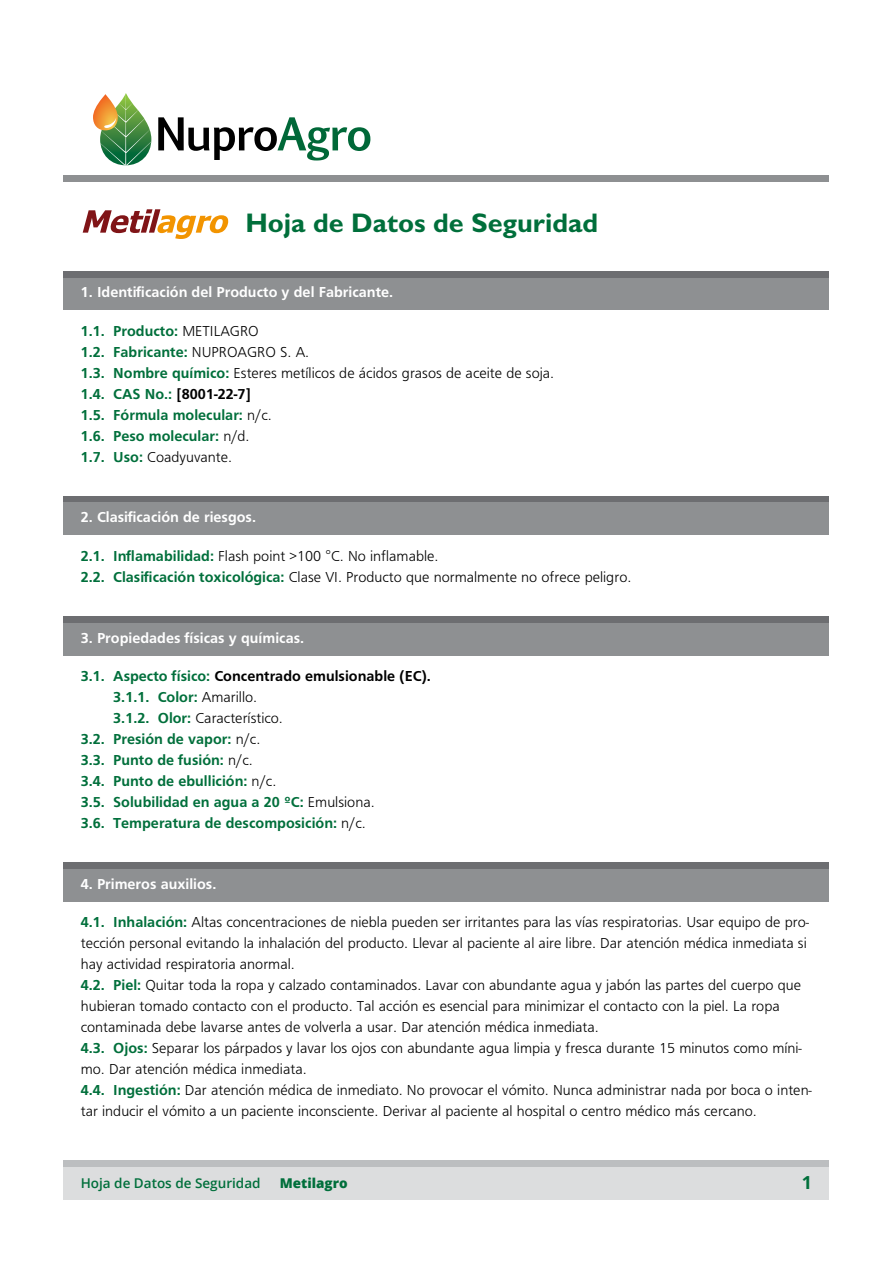
<style>
.page{position:relative;width:893px;height:1263px;background:#fff}
.page>*{position:absolute;margin:0;border:0;box-sizing:border-box;transform-origin:0 0}
.t1{font:700 27px "Gill Sans Std";color:#006f3b}
.t2{font:700 18px "Open Sans";color:#006f3b}
.t3{font:300 15px/21px "Frugal Sans";color:#000}
.t4{font:700 15px/21px "Frugal Sans";color:#006f3b}
.t5{font:700 15px "Frugal Sans";color:#fff}
.t6{font:700 15px "Frugal Sans";color:#000}
.t7{font:600 13.5px "Open Sans";color:#006f3b}
.t8{font:800 13.5px "Open Sans";color:#006f3b}
.s1{font-weight:300;color:#000}
.s2{color:#000}
.s3{font-weight:700;color:#006f3b}
.s4{color:#006f3b}
</style>
<div class="page">
<div style="left:64px;top:278px;width:765px;height:32px;background:#8e9092"></div>
<div style="left:64px;top:271px;width:765px;height:7px;background:#6d6e71"></div>
<div style="left:64px;top:496px;width:765px;height:6px;background:#6d6e71"></div>
<div style="left:64px;top:502px;width:765px;height:32px;background:#8e9092"></div>
<div style="left:64px;top:617px;width:765px;height:6px;background:#6d6e71"></div>
<div style="left:64px;top:623px;width:765px;height:32px;background:#8e9092"></div>
<div style="left:64px;top:862px;width:765px;height:7px;background:#6d6e71"></div>
<div style="left:64px;top:869px;width:765px;height:32px;background:#8e9092"></div>
<div style="left:64px;top:175px;width:765px;height:6px;background:#8e9092"></div>
<svg style="left:158px;top:117px;width:212px;height:43px"></svg>
<svg style="left:93px;top:93px;width:58px;height:72px"></svg>
<div style="left:64px;top:1167px;width:765px;height:32px;background:#dcddde"></div>
<div style="left:64px;top:1160px;width:765px;height:7px;background:#bcbec0"></div>
<svg style="left:83px;top:209px;width:146px;height:30px"></svg>
<h1 class="t1" style="left:245px;top:207px;width:354px">Hoja de Datos de Seguridad</h1>
<p class="t5" style="left:81px;top:282px;width:314px">1. Identificación del Producto y del Fabricante.</p>
<p class="t4" style="left:81px;top:322px;width:475px">1.1. Producto: <span class="s1">METILAGRO<br></span>1.2. Fabricante: <span class="s1">NUPROAGRO S. A.<br></span>1.3. Nombre químico: <span class="s1">Esteres metílicos de ácidos grasos de aceite de soja.<br></span>1.4. CAS No.: <span class="s2">[8001-22-7]<br></span>1.5. Fórmula molecular: <span class="s1">n/c.<br></span>1.6. Peso molecular: <span class="s1">n/d.<br></span>1.7. Uso: <span class="s1">Coadyuvante.</span></p>
<p class="t5" style="left:81px;top:507px;width:177px">2. Clasificación de riesgos.</p>
<p class="t3" style="left:81px;top:546px;width:552px"><span class="s3">2.1. Inflamabilidad:</span> Flash point &gt;100 °C. No inflamable.<br><span class="s3">2.2. Clasificación toxicológica:</span> Clase VI. Producto que normalmente no ofrece peligro.</p>
<p class="t5" style="left:81px;top:628px;width:225px">3. Propiedades físicas y químicas.</p>
<p class="t6" style="left:81px;top:666px;width:352px"><span class="s4">3.1. Aspecto físico:</span> Concentrado emulsionable (EC).</p>
<p class="t4" style="left:113px;top:688px;width:145px">3.1.1. Color: <span class="s1">Amarillo.</span></p>
<p class="t3" style="left:113px;top:709px;width:171px"><span class="s3">3.1.2. Olor:</span> Característico.</p>
<p class="t4" style="left:81px;top:730px;width:181px">3.2. Presión de vapor: <span class="s1">n/c.</span></p>
<p class="t4" style="left:81px;top:751px;width:174px">3.3. Punto de fusión: <span class="s1">n/c.</span></p>
<p class="t4" style="left:81px;top:772px;width:197px">3.4. Punto de ebullición: <span class="s1">n/c.</span></p>
<p class="t4" style="left:81px;top:793px;width:295px">3.5. Solubilidad en agua a 20 ºC: <span class="s1">Emulsiona.</span></p>
<p class="t4" style="left:81px;top:814px;width:287px">3.6. Temperatura de descomposición: <span class="s1">n/c.</span></p>
<p class="t5" style="left:81px;top:874px;width:137px">4. Primeros auxilios.</p>
<p class="t3" style="left:81px;top:913px;width:733px"><span class="s3">4.1. Inhalación:</span> Altas concentraciones de niebla pueden ser irritantes para las vías respiratorias. Usar equipo de pro&shy;tección personal evitando la inhalación del producto. Llevar al paciente al aire libre. Dar atención médica inmediata si hay actividad respiratoria anormal.<br><span class="s3">4.2. Piel:</span> Quitar toda la ropa y calzado contaminados. Lavar con abundante agua y jabón las partes del cuerpo que hubieran tomado contacto con el producto. Tal acción es esencial para minimizar el contacto con la piel. La ropa contaminada debe lavarse antes de volverla a usar. Dar atención médica inmediata.<br><span class="s3">4.3. Ojos:</span> Separar los párpados y lavar los ojos con abundante agua limpia y fresca durante 15 minutos como míni&shy;mo. Dar atención médica inmediata.<br><span class="s3">4.4. Ingestión:</span> Dar atención médica de inmediato. No provocar el vómito. Nunca administrar nada por boca o inten&shy;tar inducir el vómito a un paciente inconsciente. Derivar al paciente al hospital o centro médico más cercano.</p>
<p class="t7" style="left:81px;top:1174px;width:181px">Hoja de Datos de Seguridad</p>
<p class="t8" style="left:280px;top:1173px;width:69px">Metilagro</p>
<p class="t2" style="left:802px;top:1170px;width:12px">1</p>
</div>
